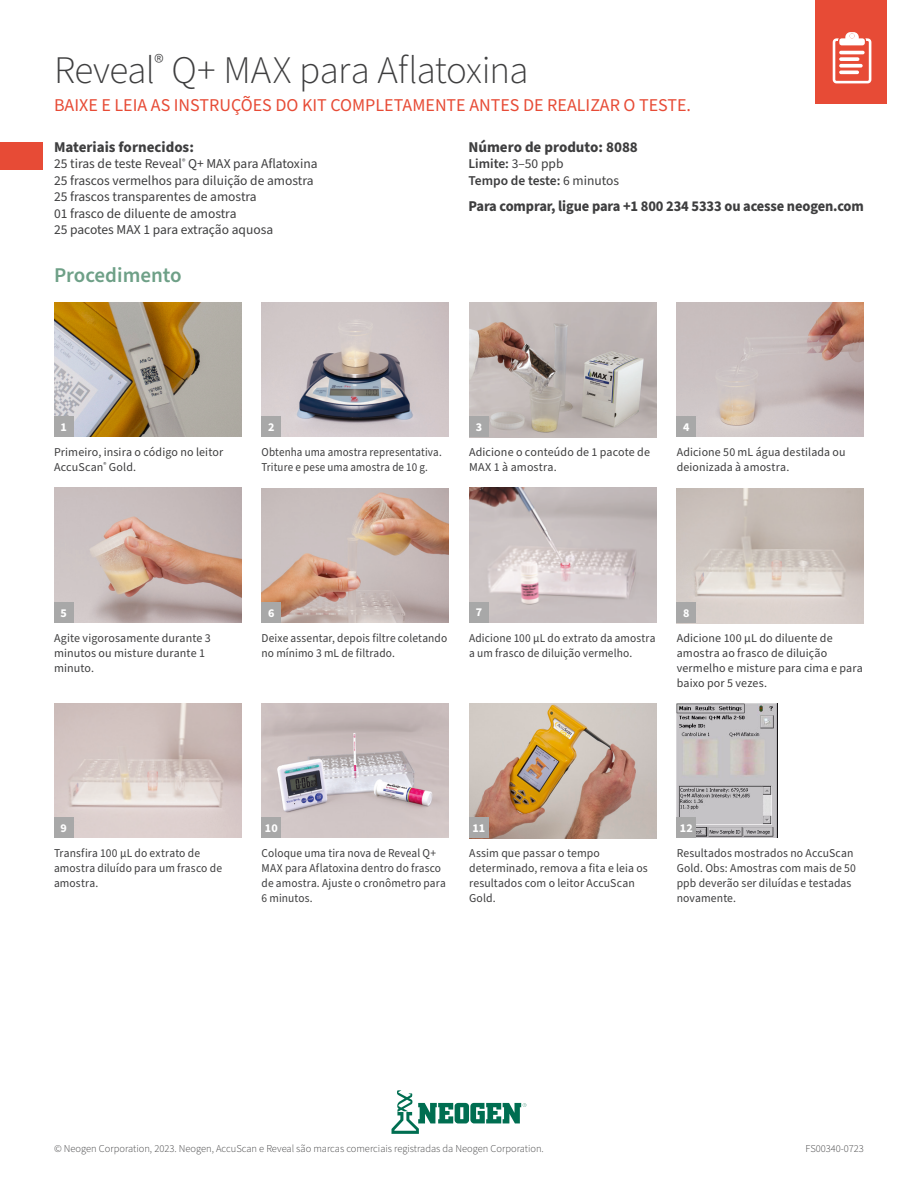
<style>
.page{position:relative;width:918px;height:1188px;background:#fff}
.page>*{position:absolute;margin:0;border:0;box-sizing:border-box;transform-origin:0 0}
.Headline{font:300 39px "Source Sans Pro";letter-spacing:-.015em;color:#3e3e3f}
.Subhead{font:600 21px "Source Sans Pro";color:#6ea087}
.Kit_Instructions{font:18px "Source Sans Pro";color:#e74b36}
.Materials_Provided_S{font:700 15px "Source Sans Pro";letter-spacing:-.01em;color:#3e3e3f;scale:.96 1}
.Materials_Provided_S-2{font:700 15px "Source Sans Pro";letter-spacing:-.01em;color:#3e3e3f}
.Materials_Provided_C{font:13.5px "Source Sans Pro";color:#3e3e3f}
.Materials_Provided_C-2{font:600 13.5px "Source Sans Pro";color:#3e3e3f}
.Chart_Image_Text{font:12px/15px "Source Sans Pro";letter-spacing:.01em;color:#3e3e3f}
.Chart_Image_Text-2{font:12px/15px "Source Sans Pro";letter-spacing:.01em;color:#3e3e3f;scale:.95 1}
.Chart_Image_Text-3{font:12px/15px "Source Sans Pro";letter-spacing:.01em;color:#3e3e3f;scale:.96 1}
.Chart_Image_Text-4{font:12px/15px "Source Sans Pro";letter-spacing:.01em;color:#3e3e3f;scale:.92 1}
.Image_Text{font:700 12px "Source Sans Pro";color:#fff}
.t1{font:300 10.5px "Source Sans Pro";color:#3e3e3f}
.s1{font-weight:400}
</style>
<div class="page">
<img style="left:54px;top:704px;width:187px;height:134px">
<img style="left:677px;top:704px;width:100px;height:134px">
<img style="left:677px;top:302px;width:187px;height:135px">
<img style="left:469px;top:302px;width:187px;height:135px">
<img style="left:54px;top:488px;width:187px;height:135px">
<img style="left:262px;top:488px;width:187px;height:134px">
<img style="left:677px;top:488px;width:187px;height:135px">
<img style="left:262px;top:704px;width:187px;height:134px">
<img style="left:54px;top:302px;width:187px;height:135px">
<img style="left:262px;top:302px;width:187px;height:135px">
<img style="left:469px;top:488px;width:187px;height:134px">
<div style="left:815px;top:0;width:72px;height:104px;background:#e74b36"></div>
<svg style="left:833px;top:32px;width:38px;height:51px"></svg>
<div style="left:0;top:142px;width:42px;height:28px;background:#e74b36"></div>
<div style="left:262px;top:416px;width:19px;height:21px;background:#a8a8a8"></div>
<div style="left:469px;top:416px;width:20px;height:21px;background:#a8a8a8"></div>
<div style="left:54px;top:416px;width:19px;height:21px;background:#a8a8a8"></div>
<div style="left:677px;top:417px;width:19px;height:20px;background:#a8a8a8"></div>
<div style="left:262px;top:817px;width:19px;height:20px;background:#a8a8a8"></div>
<div style="left:54px;top:817px;width:19px;height:20px;background:#a8a8a8"></div>
<div style="left:262px;top:602px;width:19px;height:21px;background:#a8a8a8"></div>
<div style="left:469px;top:602px;width:20px;height:21px;background:#a8a8a8"></div>
<div style="left:54px;top:602px;width:19px;height:21px;background:#a8a8a8"></div>
<div style="left:677px;top:602px;width:19px;height:21px;background:#a8a8a8"></div>
<img style="left:469px;top:704px;width:187px;height:134px">
<div style="left:469px;top:818px;width:20px;height:20px;background:#a8a8a8"></div>
<div style="left:677px;top:818px;width:19px;height:20px;background:#a8a8a8"></div>
<svg style="left:392px;top:1090px;width:134px;height:44px"></svg>
<p class="Headline" style="left:54px;top:44px;width:476px">Reveal<sup>®</sup> Q+ MAX para Aflatoxina</p>
<p class="Kit_Instructions" style="left:54px;top:93px;width:639px">BAIXE E LEIA AS INSTRUÇÕES DO KIT COMPLETAMENTE ANTES DE REALIZAR O TESTE.</p>
<p class="Materials_Provided_S-2" style="left:54px;top:136px;width:141px">Materiais fornecidos:</p>
<p class="Materials_Provided_C" style="left:54px;top:155px;width:265px">25 tiras de teste Reveal<sup>®</sup> Q+ MAX para Aflatoxina</p>
<p class="Materials_Provided_C" style="left:54px;top:171px;width:261px">25 frascos vermelhos para diluição de amostra</p>
<p class="Materials_Provided_C" style="left:54px;top:188px;width:204px">25 frascos transparentes de amostra</p>
<p class="Materials_Provided_C" style="left:54px;top:204px;width:184px">01 frasco de diluente de amostra</p>
<p class="Materials_Provided_C" style="left:54px;top:221px;width:221px">25 pacotes MAX 1 para extração aquosa</p>
<p class="Subhead" style="left:54px;top:261px;width:129px">Procedimento</p>
<p class="Materials_Provided_S-2" style="left:468px;top:136px;width:171px">Número de produto: 8088</p>
<p class="Materials_Provided_C-2" style="left:468px;top:155px;width:97px">Limite: <span class="s1">3–50 ppb</span></p>
<p class="Materials_Provided_C-2" style="left:468px;top:171px;width:152px">Tempo de teste: <span class="s1">6 minutos</span></p>
<p class="Materials_Provided_S" style="left:468px;top:196px;width:413px">Para comprar, ligue para +1 800 234 5333 ou acesse neogen.com</p>
<p class="Image_Text" style="left:61px;top:419px;width:8px">1</p>
<p class="Image_Text" style="left:268px;top:419px;width:8px">2</p>
<p class="Image_Text" style="left:476px;top:418px;width:8px">3</p>
<p class="Image_Text" style="left:683px;top:419px;width:8px">4</p>
<p class="Chart_Image_Text" style="left:54px;top:445px;width:171px">Primeiro, insira o código no leitor<br>AccuScan<sup>®</sup> Gold.</p>
<p class="Chart_Image_Text-4" style="left:262px;top:445px;width:197px">Obtenha uma amostra representativa.<br>Triture e pese uma amostra de 10 g.</p>
<p class="Chart_Image_Text" style="left:469px;top:445px;width:182px">Adicione o conteúdo de 1 pacote de<br>MAX 1 à amostra.</p>
<p class="Chart_Image_Text" style="left:677px;top:445px;width:170px">Adicione 50 mL água destilada ou deionizada à amostra.</p>
<p class="Image_Text" style="left:61px;top:604px;width:8px">5</p>
<p class="Image_Text" style="left:268px;top:604px;width:8px">6</p>
<p class="Image_Text" style="left:476px;top:604px;width:8px">7</p>
<p class="Image_Text" style="left:683px;top:604px;width:8px">8</p>
<p class="Chart_Image_Text" style="left:54px;top:631px;width:158px">Agite vigorosamente durante 3 minutos ou misture durante 1 minuto.</p>
<p class="Chart_Image_Text-2" style="left:262px;top:631px;width:197px">Deixe assentar, depois filtre coletando no mínimo 3 mL de filtrado.</p>
<p class="Chart_Image_Text-2" style="left:469px;top:631px;width:198px">Adicione 100 μL do extrato da amostra a um frasco de diluição vermelho.</p>
<p class="Chart_Image_Text" style="left:677px;top:631px;width:188px">Adicione 100 µL do diluente de amostra ao frasco de diluição vermelho e misture para cima e para baixo por 5 vezes.</p>
<p class="Image_Text" style="left:61px;top:819px;width:8px">9</p>
<p class="Image_Text" style="left:265px;top:819px;width:14px">10</p>
<p class="Chart_Image_Text-2" style="left:262px;top:846px;width:195px">Coloque uma tira nova de Reveal Q+<br>MAX para Aflatoxina dentro do frasco de amostra. Ajuste o cronômetro para<br>6 minutos.</p>
<p class="Chart_Image_Text-3" style="left:54px;top:846px;width:177px">Transfira 100 µL do extrato de amostra diluído para um frasco de amostra.</p>
<p class="Image_Text" style="left:472px;top:820px;width:14px">11</p>
<p class="Chart_Image_Text" style="left:469px;top:846px;width:180px">Assim que passar o tempo determinado, remova a fita e leia os resultados com o leitor AccuScan<br>Gold.</p>
<p class="Image_Text" style="left:680px;top:820px;width:14px">12</p>
<p class="Chart_Image_Text" style="left:677px;top:846px;width:181px">Resultados mostrados no AccuScan<br>Gold. Obs: Amostras com mais de 50 ppb deverão ser diluídas e testadas novamente.</p>
<p class="t1" style="left:54px;top:1141px;width:491px">© Neogen Corporation, 2023. Neogen, AccuScan e Reveal são marcas comerciais registradas da Neogen Corporation.</p>
<p class="t1" style="left:806px;top:1141px;width:60px">FS00340-0723</p>
</div>
